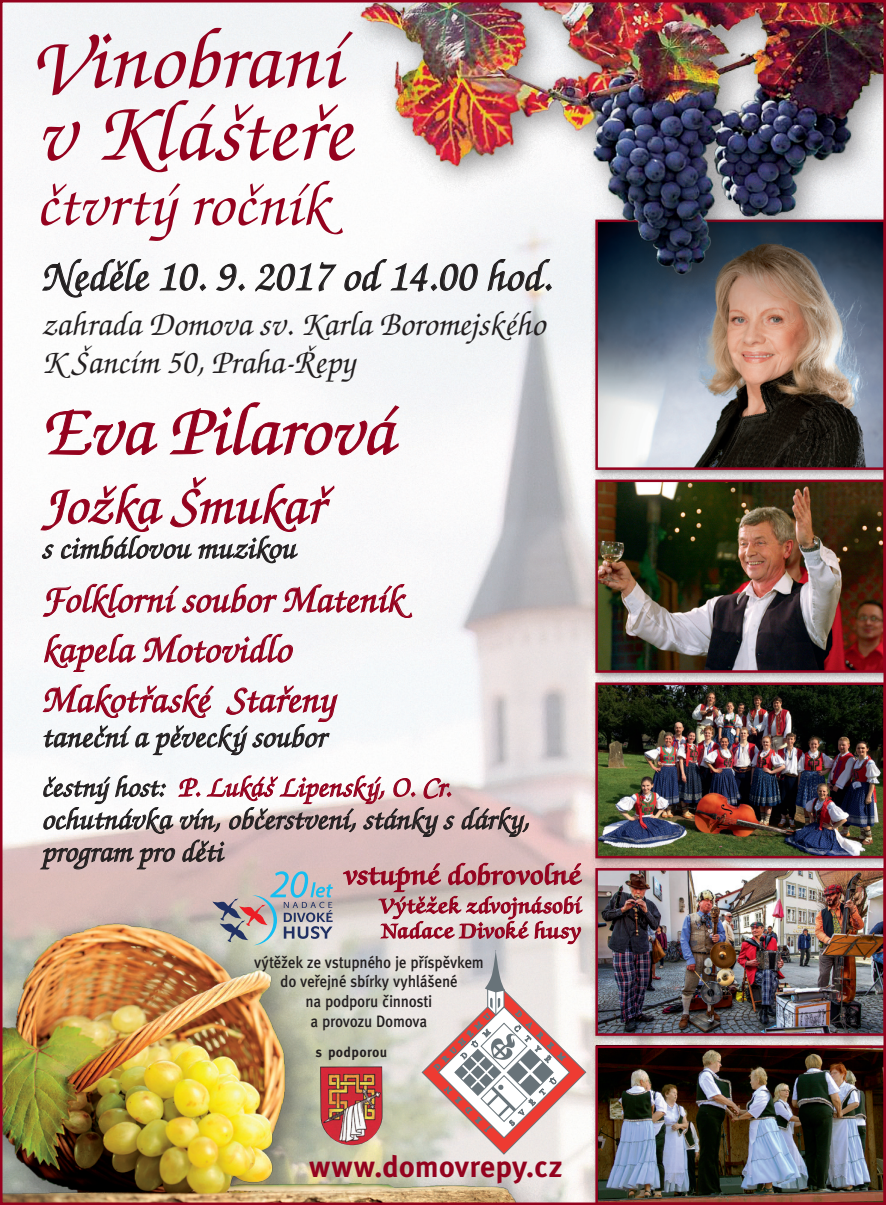
<style>
.page{position:relative;width:886px;height:1205px;background:#fff}
.page>*{position:absolute;margin:0;border:0;box-sizing:border-box;transform-origin:0 0}
.t1{font:italic 500 87.5px "Zapf Chancery CE";color:#94021e}
.účinkující{font:italic 500 75px "Zapf Chancery CE";color:#94021e}
.t2{font:italic 500 65px "Zapf Chancery CE";color:#94021e}
.účinkující-2{font:italic 500 57.5px "Zapf Chancery CE";letter-spacing:-.01em;color:#94021e}
.t3{font:italic 500 45px "Zapf Chancery CE";color:#231f20}
.účinkující-3{font:italic 500 40px "Zapf Chancery CE";color:#94021e}
.t4{font:italic 500 35.25px "Zapf Chancery CE";color:#231f20}
.t5{font:italic 500 35px "Zapf Chancery CE";color:#231f20}
.účinkující-4{font:italic 500 32.5px "Zapf Chancery CE";letter-spacing:.005em;color:#231f20}
.t6{font:italic 500 31.25px "Zapf Chancery CE";color:#231f20}
.účinkující_malý{font:italic 500 30px "Zapf Chancery CE";color:#94021e}
.účinkující-5{font:700 30px "Meta Pro";letter-spacing:-.005em;color:#94021e}
.účinkující-6{font:600 26px "Zapf Chancery Itc TOT";letter-spacing:.025em;color:#94021e}
.účinkující-7{font:600 20.5px "Zapf Chancery Itc TOT";letter-spacing:.04em;color:#94021e}
.t7{font:500 16.5px "Meta Pro";letter-spacing:-.02em;color:#231f20;scale:.9 1}
.t8{font:700 14.25px "Meta Pro";letter-spacing:.025em;color:#231f20;scale:.95 1}
.s1{color:#231f20}
</style>
<div class="page">
<img style="left:3px;top:3px;width:587px;height:1199px">
<div style="left:590px;top:863px;width:296px;height:182px;background:#231f20;opacity:.5"></div>
<img style="left:598px;top:871px;width:285px;height:162px">
<div style="left:595px;top:868px;width:291px;height:168px;border:2px solid #94021e"></div>
<img style="left:3px;top:888px;width:549px;height:314px">
<div style="left:590px;top:677px;width:296px;height:191px;background:#231f20;opacity:.5"></div>
<img style="left:598px;top:685px;width:285px;height:170px">
<div style="left:595px;top:682px;width:291px;height:176px;border:2px solid #94021e"></div>
<div style="left:590px;top:214px;width:296px;height:266px;background:#231f20;opacity:.5"></div>
<img style="left:598px;top:305px;width:285px;height:162px">
<svg style="left:41px;top:258px;width:109px;height:40px"></svg>
<svg style="left:159px;top:262px;width:48px;height:30px"></svg>
<svg style="left:215px;top:263px;width:31px;height:29px"></svg>
<svg style="left:254px;top:261px;width:84px;height:31px"></svg>
<svg style="left:46px;top:408px;width:112px;height:48px"></svg>
<svg style="left:168px;top:402px;width:232px;height:54px"></svg>
<svg style="left:40px;top:476px;width:295px;height:88px"></svg>
<svg style="left:41px;top:571px;width:372px;height:185px"></svg>
<img style="left:342px;top:3px;width:541px;height:301px">
<div style="left:590px;top:1040px;width:296px;height:165px;background:#231f20;opacity:.5"></div>
<img style="left:598px;top:1048px;width:285px;height:154px">
<div style="left:595px;top:1045px;width:291px;height:160px;border:2px solid #94021e"></div>
<div style="left:590px;top:474px;width:296px;height:209px;background:#231f20;opacity:.5"></div>
<img style="left:598px;top:482px;width:285px;height:188px">
<div style="left:595px;top:479px;width:291px;height:194px;border:2px solid #94021e"></div>
<img style="left:40px;top:775px;width:546px;height:379px">
<p class="t1" style="left:28px;top:7px;width:313px">Vinobraní</p>
<p class="t1" style="left:35px;top:79px;width:317px">v Klášteře</p>
<p class="t2" style="left:35px;top:165px;width:295px">čtvrtý ročník</p>
<p class="t3" style="left:41px;top:249px;width:511px">Neděle 10. 9. 2017 od 14.00 hod.</p>
<p class="t4" style="left:41px;top:303px;width:505px">zahrada Domova sv. Karla Boromejského</p>
<p class="t5" style="left:41px;top:340px;width:315px">K Šancím 50, Praha-Řepy</p>
<p class="účinkující" style="left:41px;top:385px;width:353px">Eva Pilarová</p>
<p class="účinkující-2" style="left:41px;top:470px;width:284px">Jožka Šmukař</p>
<p class="účinkující-4" style="left:41px;top:528px;width:256px">s cimbálovou muzikou</p>
<p class="účinkující-3" style="left:41px;top:575px;width:364px">Folklorní soubor Mateník</p>
<p class="účinkující-3" style="left:41px;top:625px;width:251px">kapela Motovidlo</p>
<p class="účinkující-3" style="left:41px;top:675px;width:294px">Makotřaské Stařeny</p>
<p class="účinkující-4" style="left:41px;top:717px;width:286px">taneční a pěvecký soubor</p>
<p class="účinkující_malý" style="left:41px;top:769px;width:411px"><span class="s1">čestný host:</span> P. Lukáš Lipenský, O. Cr.</p>
<p class="t6" style="left:41px;top:800px;width:489px">ochutnávka vín, občerstvení, stánky s dárky,</p>
<p class="t6" style="left:41px;top:832px;width:182px">program pro děti</p>
<p class="účinkující-6" style="left:344px;top:860px;width:238px">vstupné dobrovolné</p>
<p class="účinkující-7" style="left:379px;top:894px;width:203px">Výtěžek zdvojnásobí</p>
<p class="účinkující-7" style="left:382px;top:919px;width:201px">Nadace Divoké husy</p>
<p class="t7" style="left:254px;top:951px;width:257px">výtěžek ze vstupného je příspěvkem</p>
<p class="t7" style="left:280px;top:971px;width:199px">do veřejné sbírky vyhlášené</p>
<p class="t7" style="left:305px;top:991px;width:142px">na podporu činnosti</p>
<p class="t7" style="left:311px;top:1011px;width:131px">a provozu Domova</p>
<p class="t8" style="left:315px;top:1043px;width:77px">s podporou</p>
<p class="účinkující-5" style="left:309px;top:1147px;width:255px">www.domovrepy.cz</p>
</div>
